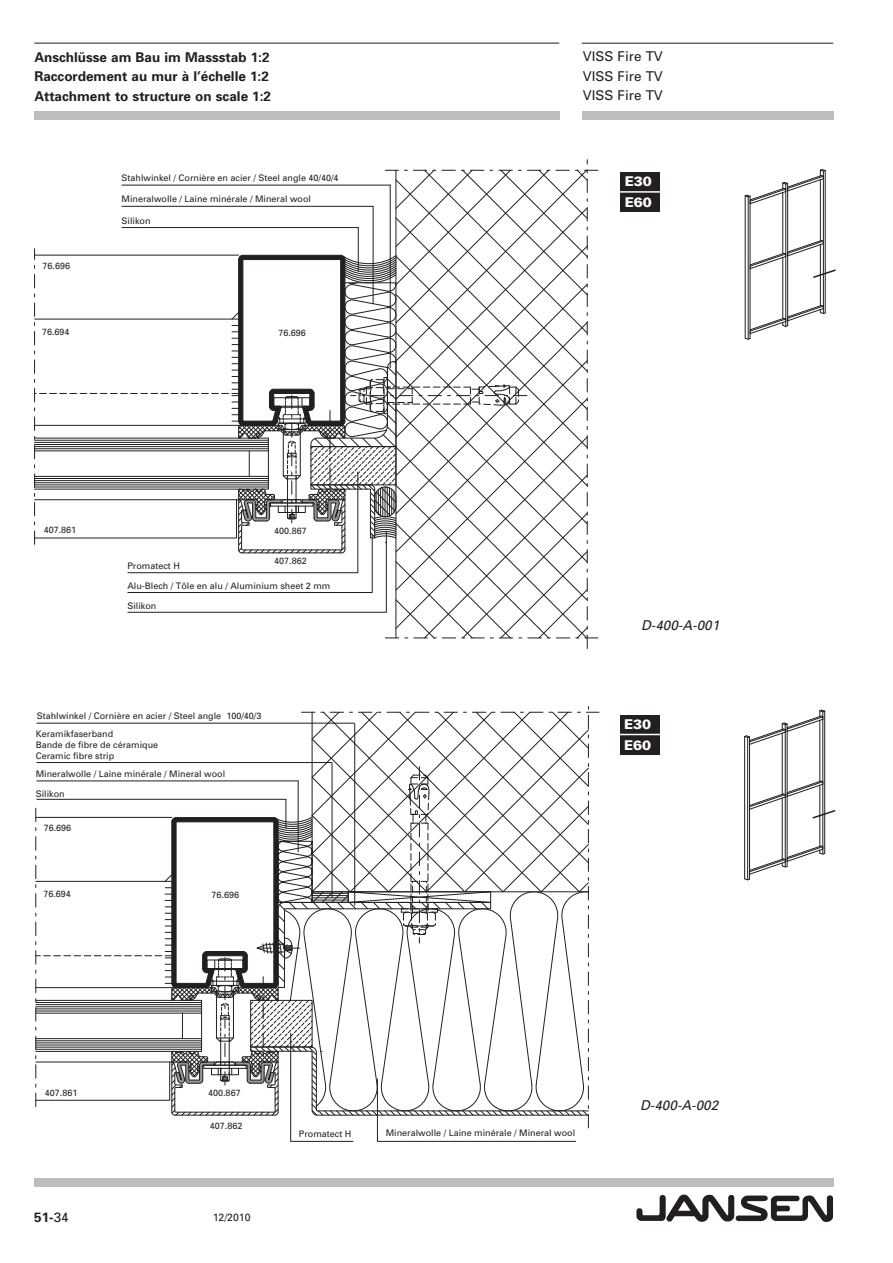
<style>
.page{position:relative;width:893px;height:1263px;background:#fff}
.page>*{position:absolute;margin:0;border:0;box-sizing:border-box;transform-origin:0 0}
.t1{font:700 13.5px/19.5px "Univers";color:#231f20}
.t2{font:13.5px/19.5px "Univers";color:#231f20;text-align:justify}
.t3{font:italic 13.5px "Univers";color:#231f20}
.t4{font:900 13.5px/21px "Univers";color:#fff}
.t5{font:10.5px "Univers";color:#231f20}
.t6{font:9px/10.8px "Univers";color:#231f20}
.s1{font-weight:400}
</style>
<div class="page">
<div style="left:34px;top:1178px;width:799px;height:9px;background:#bcbdc0"></div>
<div style="left:34px;top:111px;width:526px;height:9px;background:#bcbdc0"></div>
<hr style="left:34px;top:43px;width:525px;height:1px;background:#231f20">
<div style="left:582px;top:111px;width:251px;height:9px;background:#bcbdc0"></div>
<hr style="left:582px;top:43px;width:251px;height:1px;background:#231f20">
<svg style="left:636px;top:1194px;width:197px;height:28px"></svg>
<svg style="left:34px;top:160px;width:564px;height:488px"></svg>
<hr style="left:35px;top:487px;width:233px;height:1px;background:#231f20">
<hr style="left:35px;top:485px;width:233px;height:1px;background:#231f20">
<hr style="left:35px;top:482px;width:233px;height:1px;background:#231f20">
<hr style="left:35px;top:480px;width:233px;height:1px;background:#231f20">
<hr style="left:35px;top:448px;width:233px;height:1px;background:#231f20">
<hr style="left:35px;top:446px;width:233px;height:1px;background:#231f20">
<hr style="left:35px;top:444px;width:233px;height:1px;background:#231f20">
<hr style="left:35px;top:442px;width:233px;height:1px;background:#231f20">
<hr style="left:35px;top:440px;width:233px;height:1px;background:#231f20">
<hr style="left:35px;top:478px;width:233px;height:1px;background:#231f20">
<svg style="left:36px;top:706px;width:563px;height:435px"></svg>
<div style="left:36px;top:1000px;width:166px;height:51px;border:1px solid #231f20"></div>
<hr style="left:36px;top:1049px;width:166px;height:1px;background:#231f20">
<hr style="left:36px;top:1047px;width:166px;height:1px;background:#231f20">
<hr style="left:36px;top:1045px;width:166px;height:1px;background:#231f20">
<hr style="left:36px;top:1043px;width:166px;height:1px;background:#231f20">
<hr style="left:36px;top:1011px;width:166px;height:1px;background:#231f20">
<hr style="left:36px;top:1008px;width:166px;height:1px;background:#231f20">
<hr style="left:36px;top:1006px;width:166px;height:1px;background:#231f20">
<hr style="left:36px;top:1004px;width:166px;height:1px;background:#231f20">
<hr style="left:36px;top:1002px;width:166px;height:1px;background:#231f20">
<hr style="left:36px;top:1040px;width:166px;height:1px;background:#231f20">
<div style="left:621px;top:172px;width:39px;height:40px;background:#231f20"></div>
<hr style="left:619px;top:191px;width:44px;height:2px;background:#fff">
<div style="left:620px;top:715px;width:39px;height:39px;background:#231f20"></div>
<hr style="left:618px;top:734px;width:44px;height:1px;background:#fff">
<svg style="left:749px;top:240px;width:87px;height:39px"></svg>
<hr style="left:820px;top:245px;width:1px;height:61px;background:#231f20">
<hr style="left:820px;top:180px;width:1px;height:61px;background:#231f20">
<hr style="left:823px;top:171px;width:1px;height:143px;background:#231f20">
<hr style="left:825px;top:171px;width:1px;height:142px;background:#231f20">
<hr style="left:782px;top:257px;width:1px;height:62px;background:#231f20">
<hr style="left:782px;top:193px;width:1px;height:61px;background:#231f20">
<hr style="left:785px;top:184px;width:1px;height:142px;background:#231f20">
<hr style="left:787px;top:183px;width:1px;height:143px;background:#231f20">
<hr style="left:745px;top:196px;width:1px;height:142px;background:#231f20">
<svg style="left:745px;top:305px;width:81px;height:35px"></svg>
<hr style="left:748px;top:197px;width:1px;height:142px;background:#231f20">
<hr style="left:750px;top:196px;width:1px;height:143px;background:#231f20">
<svg style="left:745px;top:169px;width:81px;height:35px"></svg>
<svg style="left:750px;top:780px;width:86px;height:40px"></svg>
<hr style="left:819px;top:785px;width:1px;height:61px;background:#231f20">
<hr style="left:819px;top:720px;width:1px;height:61px;background:#231f20">
<hr style="left:822px;top:712px;width:1px;height:142px;background:#231f20">
<hr style="left:824px;top:711px;width:1px;height:142px;background:#231f20">
<hr style="left:782px;top:798px;width:1px;height:61px;background:#231f20">
<hr style="left:782px;top:733px;width:1px;height:61px;background:#231f20">
<hr style="left:785px;top:725px;width:1px;height:142px;background:#231f20">
<hr style="left:787px;top:724px;width:1px;height:142px;background:#231f20">
<hr style="left:744px;top:736px;width:1px;height:143px;background:#231f20">
<svg style="left:744px;top:845px;width:81px;height:35px"></svg>
<hr style="left:747px;top:737px;width:1px;height:143px;background:#231f20">
<hr style="left:749px;top:737px;width:1px;height:142px;background:#231f20">
<svg style="left:744px;top:710px;width:81px;height:35px"></svg>
<h1 class="t1" style="left:34px;top:49px;width:238px">Anschlüsse am Bau im Massstab 1:2<br>Raccordement au mur à l’échelle 1:2<br>Attachment to structure on scale 1:2</h1>
<p class="t6" style="left:122px;top:173px;width:219px">Stahlwinkel / Cornière en acier / Steel angle 40/40/4</p>
<p class="t6" style="left:43px;top:261px;width:29px">76.696</p>
<p class="t6" style="left:42px;top:327px;width:29px">76.694</p>
<p class="t6" style="left:122px;top:195px;width:191px">Mineralwolle / Laine minérale / Mineral wool</p>
<p class="t6" style="left:122px;top:216px;width:31px">Silikon</p>
<p class="t6" style="left:278px;top:328px;width:29px">76.696</p>
<h1 class="t2" style="left:583px;top:48px;width:82px">VISS Fire TV VISS Fire TV VISS Fire TV</h1>
<h1 class="t4" style="left:625px;top:172px;width:29px">E30<br>E60</h1>
<p class="t6" style="left:44px;top:525px;width:34px">407.861</p>
<p class="t6" style="left:127px;top:561px;width:54px">Promatect H</p>
<p class="t6" style="left:274px;top:526px;width:34px">400.867</p>
<p class="t6" style="left:274px;top:557px;width:34px">407.862</p>
<p class="t6" style="left:127px;top:577px;width:205px;line-height:19.6px">Alu-Blech / Tôle en alu / Aluminium sheet 2 mm<br>Silikon</p>
<p class="t6" style="left:37px;top:711px;width:226px">Stahlwinkel / Cornière en acier / Steel angle 100/40/3</p>
<p class="t6" style="left:36px;top:730px;width:124px">Keramikfaserband<br>Bande de fibre de céramique<br>Ceramic fibre strip</p>
<p class="t6" style="left:36px;top:769px;width:191px">Mineralwolle / Laine minérale / Mineral wool</p>
<p class="t6" style="left:36px;top:789px;width:31px">Silikon</p>
<p class="t6" style="left:44px;top:823px;width:29px">76.696</p>
<p class="t6" style="left:43px;top:889px;width:29px">76.694</p>
<p class="t6" style="left:212px;top:890px;width:29px">76.696</p>
<h1 class="t3" style="left:641px;top:621px;width:80px">D-400-A-001</h1>
<h1 class="t4" style="left:624px;top:715px;width:29px">E30<br>E60</h1>
<p class="t6" style="left:45px;top:1088px;width:34px">407.861</p>
<p class="t6" style="left:208px;top:1088px;width:34px">400.867</p>
<p class="t6" style="left:210px;top:1121px;width:34px">407.862</p>
<h1 class="t1" style="left:34px;top:1208px;width:36px">51-<span class="s1">34</span></h1>
<p class="t5" style="left:213px;top:1213px;width:39px">12/2010</p>
<p class="t6" style="left:299px;top:1129px;width:54px">Promatect H</p>
<p class="t6" style="left:386px;top:1128px;width:191px">Mineralwolle / Laine minérale / Mineral wool</p>
<h1 class="t3" style="left:640px;top:1100px;width:80px">D-400-A-002</h1>
</div>
